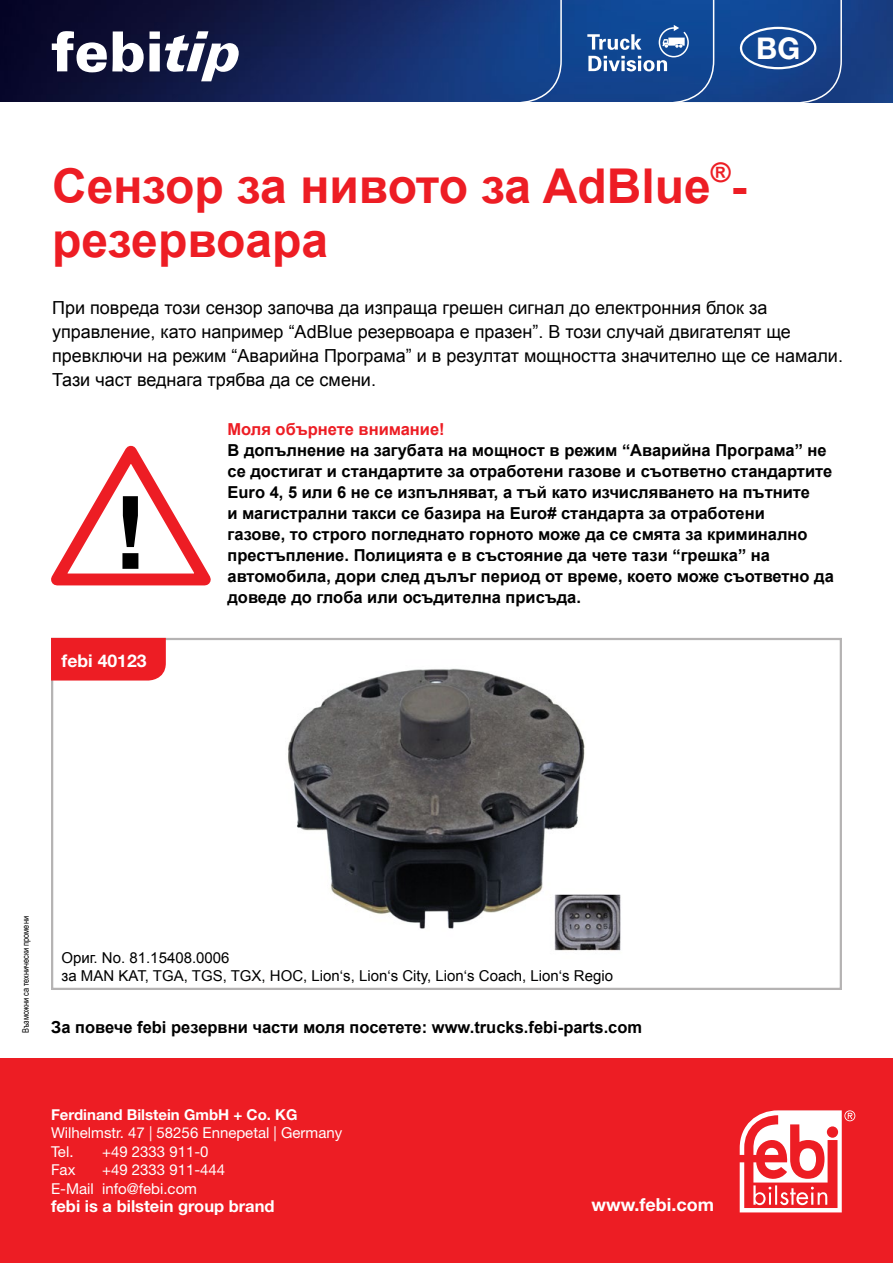
<style>
.page{position:relative;width:893px;height:1263px;background:#fff}
.page>*{position:absolute;margin:0;border:0;box-sizing:border-box;transform-origin:0 0}
.t1{font:700 48px/54px "Arial";color:#ed1d24}
.t2{font:700 30px "Helvetica Neue LT Std";color:#fff}
.t3{font:18px/24px "Arial";color:#000}
.t4{font:700 18px "Helvetica Neue LT Std";color:#fff}
.t5{font:700 17.55px "Helvetica Neue LT Std";color:#fff}
.t6{font:700 16.5px/21px "Arial";color:#000}
.t7{font:700 16.5px "Helvetica Neue LT Std";color:#fff}
.t8{font:700 16.5px "Arial";color:#ed1d24}
.t9{font:15px/18.3px "Helvetica Neue LT Std";color:#fff}
.t10{font:15px/18px "Arial";color:#000}
.t11{font:700 15px "Helvetica Neue LT Std";color:#fff}
.t12{font:9px "Arial Narrow";color:#000}
</style>
<div class="page">
<div style="left:843px;top:0;width:50px;height:102px;background:#183d81"></div>
<svg style="left:563px;top:0;width:280px;height:103px;background:#1a4b94"></svg>
<svg style="left:0;top:0;width:563px;height:102px;background:#12255c"></svg>
<div style="left:740px;top:27px;width:76px;height:42px;border:2px solid #fff;border-radius:50%"></div>
<div style="left:0;top:1059px;width:893px;height:204px;background:#ed1d24"></div>
<svg style="left:740px;top:1110px;width:115px;height:102px"></svg>
<svg style="left:587px;top:25px;width:102px;height:46px"></svg>
<div style="left:51px;top:638px;width:791px;height:352px;border:2px solid #b5b3b3"></div>
<div style="left:51px;top:638px;width:115px;height:42px;background:#ed1d24"></div>
<svg style="left:51px;top:445px;width:160px;height:141px"></svg>
<svg style="left:52px;top:31px;width:187px;height:50px"></svg>
<img style="left:288px;top:668px;width:333px;height:283px">
<h2 class="t2" style="left:756px;top:30px;width:45px">BG</h2>
<h1 class="t1" style="left:52px;top:160px;width:696px">Сензор за нивото за AdBlue<sup>®</sup>- резервоара</h1>
<p class="t3" style="left:52px;top:296px;width:792px">При повреда този сензор започва да изпраща грешен сигнал до електронния блок за управление, като например “AdBlue резервоара е празен”. В този случай двигателят ще превключи на режим “Аварийна Програма” и в резултат мощността значително ще се намали.<br>Тази част веднага трябва да се смени.</p>
<p class="t5" style="left:62px;top:650px;width:86px">febi 40123</p>
<p class="t8" style="left:227px;top:418px;width:219px">Моля обърнете внимание!</p>
<p class="t6" style="left:227px;top:440px;width:608px">В допълнение на загубата на мощност в режим “Аварийна Програма” не се достигат и стандартите за отработени газове и съответно стандартите Euro 4, 5 или 6 не се изпълняват, а тъй като изчисляването на пътните<br>и магистрални такси се базира на Euro# стандарта за отработени<br>газове, то строго погледнато горното може да се смята за криминално престъпление. Полицията е в състояние да чете тази “грешка” на автомобила, дори след дълъг период от време, което може съответно да доведе до глоба или осъдителна присъда.</p>
<p class="t12" style="left:19px;top:1033px;width:119px;rotate:-90deg">Възможни са технически промени</p>
<p class="t10" style="left:62px;top:949px;width:553px">Ориг. No. 81.15408.0006<br>за MAN KAT, TGA, TGS, TGX, HOC, Lion‘s, Lion‘s City, Lion‘s Coach, Lion‘s Regio</p>
<p class="t6" style="left:51px;top:1017px;width:593px">За повече febi резервни части моля посетете: www.trucks.febi-parts.com</p>
<p class="t11" style="left:51px;top:1105px;width:248px">Ferdinand Bilstein GmbH + Co. KG</p>
<p class="t9" style="left:51px;top:1124px;width:293px">Wilhelmstr. 47 | 58256 Ennepetal | Germany<br>Tel.</p>
<p class="t9" style="left:102px;top:1142px;width:108px">+49 2333 911-0</p>
<p class="t9" style="left:51px;top:1160px;width:26px">Fax</p>
<p class="t9" style="left:51px;top:1160px;width:176px;text-indent:51px">+49 2333 911-444<br>E-Mail info@febi.com</p>
<p class="t7" style="left:51px;top:1196px;width:225px">febi is a bilstein group brand</p>
<p class="t4" style="left:592px;top:1194px;width:124px">www.febi.com</p>
</div>
